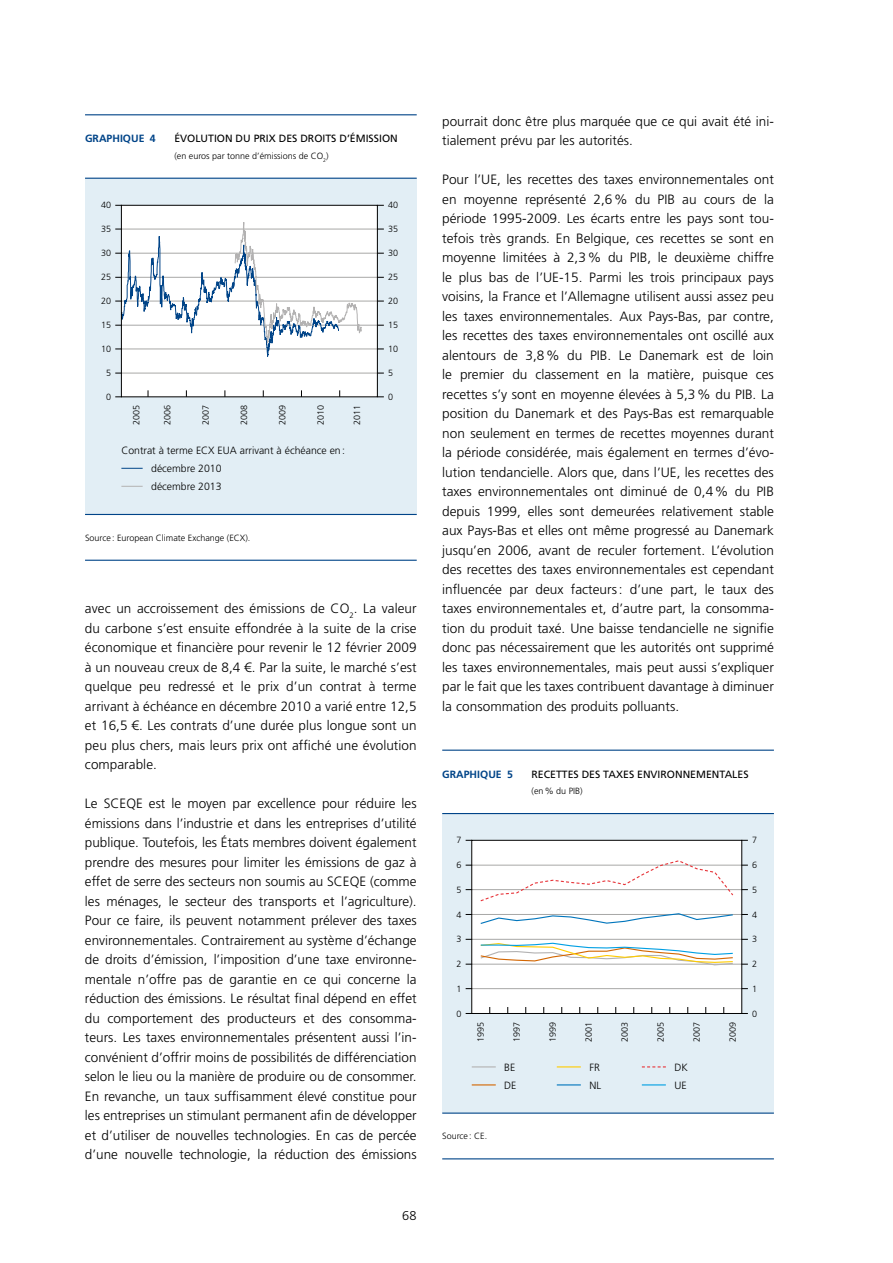
<style>
.page{position:relative;width:893px;height:1263px;background:#fff}
.page>*{position:absolute;margin:0;border:0;box-sizing:border-box;transform-origin:0 0}
.t1{font:300 13.5px/19.5px "Frutiger LT";color:#000;text-align:justify}
.t2{font:300 12.75px "Frutiger LT";color:#000}
.t3{font:300 10.5px/18px "Frutiger LT";color:#000}
.t4{font:10.5px "Frutiger LT";color:#000}
.t5{font:700 10.5px "Frutiger LT";color:#048}
.t6{font:300 9px "Frutiger LT";color:#000}
</style>
<div class="page">
<div style="left:85px;top:178px;width:332px;height:336px;background:#e2eef5"></div>
<hr style="left:85px;top:114px;width:332px;height:1px;background:#048">
<hr style="left:85px;top:178px;width:332px;height:1px;background:#048">
<hr style="left:85px;top:514px;width:332px;height:1px;background:#048">
<hr style="left:85px;top:560px;width:332px;height:1px;background:#048">
<div style="left:121px;top:205px;width:256px;height:192px;background:#fff"></div>
<hr style="left:121px;top:229px;width:257px;height:1px;background:#a8a8a7">
<hr style="left:121px;top:253px;width:257px;height:1px;background:#a8a8a7">
<hr style="left:121px;top:277px;width:257px;height:1px;background:#a8a8a7">
<hr style="left:121px;top:301px;width:257px;height:1px;background:#a8a8a7">
<hr style="left:121px;top:325px;width:257px;height:1px;background:#a8a8a7">
<hr style="left:121px;top:349px;width:257px;height:1px;background:#a8a8a7">
<hr style="left:121px;top:373px;width:257px;height:1px;background:#a8a8a7">
<svg style="left:121px;top:468px;width:22px;height:1px"></svg>
<svg style="left:121px;top:486px;width:22px;height:1px"></svg>
<svg style="left:115px;top:204px;width:247px;height:193px"></svg>
<div style="left:121px;top:205px;width:257px;height:192px;border:1px solid #000"></div>
<div style="left:442px;top:813px;width:332px;height:300px;background:#e2eef5"></div>
<hr style="left:442px;top:750px;width:332px;height:1px;background:#048">
<hr style="left:442px;top:813px;width:332px;height:1px;background:#048">
<hr style="left:442px;top:1112px;width:332px;height:2px;background:#048">
<hr style="left:442px;top:1158px;width:332px;height:1px;background:#048">
<div style="left:472px;top:840px;width:270px;height:173px;background:#fff"></div>
<hr style="left:472px;top:865px;width:270px;height:1px;background:#a8a8a7">
<hr style="left:472px;top:889px;width:270px;height:1px;background:#a8a8a7">
<hr style="left:472px;top:914px;width:270px;height:1px;background:#a8a8a7">
<hr style="left:472px;top:939px;width:270px;height:1px;background:#a8a8a7">
<hr style="left:472px;top:964px;width:270px;height:1px;background:#a8a8a7">
<hr style="left:472px;top:988px;width:270px;height:1px;background:#a8a8a7">
<svg style="left:480px;top:913px;width:253px;height:11px"></svg>
<svg style="left:479px;top:860px;width:255px;height:42px"></svg>
<svg style="left:479px;top:942px;width:255px;height:24px"></svg>
<svg style="left:472px;top:1066px;width:24px;height:1px"></svg>
<svg style="left:472px;top:1084px;width:24px;height:1px"></svg>
<svg style="left:557px;top:1066px;width:24px;height:1px"></svg>
<svg style="left:557px;top:1084px;width:24px;height:1px"></svg>
<svg style="left:642px;top:1066px;width:24px;height:1px"></svg>
<svg style="left:642px;top:1084px;width:24px;height:1px"></svg>
<div style="left:471px;top:840px;width:271px;height:174px;border:1px solid #000"></div>
<p class="t5" style="left:85px;top:132px;width:72px">GRAPHIQUE 4</p>
<p class="t4" style="left:174px;top:132px;width:225px">ÉVOLUTION DU PRIX DES DROITS D’ÉMISSION</p>
<p class="t6" style="left:174px;top:150px;width:156px">(en euros par tonne d’émissions de CO<sub>2</sub>)</p>
<p class="t6" style="left:101px;top:200px;width:12px">40</p>
<p class="t6" style="left:388px;top:200px;width:12px">40</p>
<p class="t6" style="left:101px;top:224px;width:12px">35</p>
<p class="t6" style="left:388px;top:224px;width:12px">35</p>
<p class="t6" style="left:101px;top:248px;width:12px">30</p>
<p class="t6" style="left:388px;top:248px;width:12px">30</p>
<p class="t6" style="left:101px;top:272px;width:12px">25</p>
<p class="t6" style="left:388px;top:272px;width:12px">25</p>
<p class="t6" style="left:101px;top:296px;width:12px">20</p>
<p class="t6" style="left:388px;top:296px;width:12px">20</p>
<p class="t6" style="left:101px;top:320px;width:12px">15</p>
<p class="t6" style="left:388px;top:320px;width:12px">15</p>
<p class="t6" style="left:101px;top:344px;width:12px">10</p>
<p class="t6" style="left:388px;top:344px;width:12px">10</p>
<p class="t6" style="left:106px;top:368px;width:7px">5</p>
<p class="t6" style="left:388px;top:368px;width:7px">5</p>
<p class="t6" style="left:106px;top:392px;width:7px">0</p>
<p class="t6" style="left:388px;top:392px;width:7px">0</p>
<p class="t6" style="left:131px;top:425px;width:22px;rotate:-90deg">2005</p>
<p class="t6" style="left:162px;top:425px;width:22px;rotate:-90deg">2006</p>
<p class="t6" style="left:201px;top:425px;width:22px;rotate:-90deg">2007</p>
<p class="t6" style="left:239px;top:425px;width:22px;rotate:-90deg">2008</p>
<p class="t6" style="left:277px;top:425px;width:22px;rotate:-90deg">2009</p>
<p class="t6" style="left:315px;top:425px;width:22px;rotate:-90deg">2010</p>
<p class="t6" style="left:352px;top:425px;width:22px;rotate:-90deg">2011</p>
<p class="t3" style="left:151px;top:441px;width:195px;text-indent:-30px">Contrat à terme ECX EUA arrivant à échéance en: décembre 2010<br>décembre 2013</p>
<p class="t6" style="left:85px;top:532px;width:167px">Source: European Climate Exchange (ECX).</p>
<p class="t1" style="left:85px;top:599px;width:333px">avec un accroissement des émissions de CO<sub>2</sub>. La valeur du carbone s’est ensuite effondrée à la suite de la crise économique et financière pour revenir le 12 février 2009 à un nouveau creux de 8,4 €. Par la suite, le marché s’est quelque peu redressé et le prix d’un contrat à terme arrivant à échéance en décembre 2010 a varié entre 12,5 et 16,5 €. Les contrats d’une durée plus longue sont un peu plus chers, mais leurs prix ont affiché une évolution comparable.</p>
<p class="t1" style="left:85px;top:794px;width:333px">Le SCEQE est le moyen par excellence pour réduire les émissions dans l’industrie et dans les entreprises d’utilité publique. Toutefois, les États membres doivent également prendre des mesures pour limiter les émissions de gaz à effet de serre des secteurs non soumis au SCEQE (comme les ménages, le secteur des transports et l’agriculture).<br>Pour ce faire, ils peuvent notamment prélever des taxes environnementales. Contrairement au système d’échange de droits d’émission, l’imposition d’une taxe environne&shy;mentale n’offre pas de garantie en ce qui concerne la réduction des émissions. Le résultat final dépend en effet du comportement des producteurs et des consomma&shy;teurs. Les taxes environnementales présentent aussi l’in&shy;convénient d’offrir moins de possibilités de différenciation selon le lieu ou la manière de produire ou de consommer.<br>En revanche, un taux suffisamment élevé constitue pour les entreprises un stimulant permanent afin de développer et d’utiliser de nouvelles technologies. En cas de percée d’une nouvelle technologie, la réduction des émissions</p>
<p class="t2" style="left:402px;top:1209px;width:16px">68</p>
<p class="t1" style="left:442px;top:111px;width:333px">pourrait donc être plus marquée que ce qui avait été ini&shy;tialement prévu par les autorités.</p>
<p class="t1" style="left:442px;top:170px;width:333px">Pour l’UE, les recettes des taxes environnementales ont en moyenne représenté 2,6% du PIB au cours de la période 1995-2009. Les écarts entre les pays sont tou&shy;tefois très grands. En Belgique, ces recettes se sont en moyenne limitées à 2,3% du PIB, le deuxième chiffre le plus bas de l’UE-15. Parmi les trois principaux pays voisins, la France et l’Allemagne utilisent aussi assez peu les taxes environnementales. Aux Pays-Bas, par contre, les recettes des taxes environnementales ont oscillé aux alentours de 3,8% du PIB. Le Danemark est de loin le premier du classement en la matière, puisque ces recettes s’y sont en moyenne élevées à 5,3% du PIB. La position du Danemark et des Pays-Bas est remarquable non seulement en termes de recettes moyennes durant la période considérée, mais également en termes d’évo&shy;lution tendancielle. Alors que, dans l’UE, les recettes des taxes environnementales ont diminué de 0,4% du PIB depuis 1999, elles sont demeurées relativement stable aux Pays-Bas et elles ont même progressé au Danemark jusqu’en 2006, avant de reculer fortement. L’évolution des recettes des taxes environnementales est cependant influencée par deux facteurs: d’une part, le taux des taxes environnementales et, d’autre part, la consomma&shy;tion du produit taxé. Une baisse tendancielle ne signifie donc pas nécessairement que les autorités ont supprimé les taxes environnementales, mais peut aussi s’expliquer par le fait que les taxes contribuent davantage à diminuer la consommation des produits polluants.</p>
<p class="t5" style="left:442px;top:768px;width:72px">GRAPHIQUE 5</p>
<p class="t4" style="left:531px;top:768px;width:217px">RECETTES DES TAXES ENVI RONNEMENTALES</p>
<p class="t6" style="left:531px;top:786px;width:53px">(en% du PIB)</p>
<p class="t6" style="left:456px;top:835px;width:7px">7</p>
<p class="t6" style="left:752px;top:835px;width:7px">7</p>
<p class="t6" style="left:456px;top:860px;width:7px">6</p>
<p class="t6" style="left:752px;top:860px;width:7px">6</p>
<p class="t6" style="left:456px;top:885px;width:7px">5</p>
<p class="t6" style="left:752px;top:885px;width:7px">5</p>
<p class="t6" style="left:456px;top:910px;width:7px">4</p>
<p class="t6" style="left:752px;top:910px;width:7px">4</p>
<p class="t6" style="left:456px;top:934px;width:7px">3</p>
<p class="t6" style="left:752px;top:934px;width:7px">3</p>
<p class="t6" style="left:456px;top:959px;width:7px">2</p>
<p class="t6" style="left:752px;top:959px;width:7px">2</p>
<p class="t6" style="left:456px;top:984px;width:7px">1</p>
<p class="t6" style="left:752px;top:984px;width:7px">1</p>
<p class="t6" style="left:456px;top:1009px;width:7px">0</p>
<p class="t6" style="left:752px;top:1009px;width:7px">0</p>
<p class="t6" style="left:476px;top:1042px;width:22px;rotate:-90deg">1995</p>
<p class="t6" style="left:512px;top:1042px;width:22px;rotate:-90deg">1997</p>
<p class="t6" style="left:548px;top:1042px;width:22px;rotate:-90deg">1999</p>
<p class="t6" style="left:584px;top:1042px;width:22px;rotate:-90deg">2001</p>
<p class="t6" style="left:620px;top:1042px;width:22px;rotate:-90deg">2003</p>
<p class="t6" style="left:656px;top:1042px;width:22px;rotate:-90deg">2005</p>
<p class="t6" style="left:692px;top:1042px;width:22px;rotate:-90deg">2007</p>
<p class="t6" style="left:728px;top:1042px;width:22px;rotate:-90deg">2009</p>
<p class="t3" style="left:504px;top:1058px;width:14px">BE<br>DE</p>
<p class="t3" style="left:589px;top:1058px;width:13px">FR<br>NL</p>
<p class="t3" style="left:674px;top:1058px;width:15px">DK<br>UE</p>
<p class="t6" style="left:442px;top:1131px;width:46px">Source : CE.</p>
</div>
